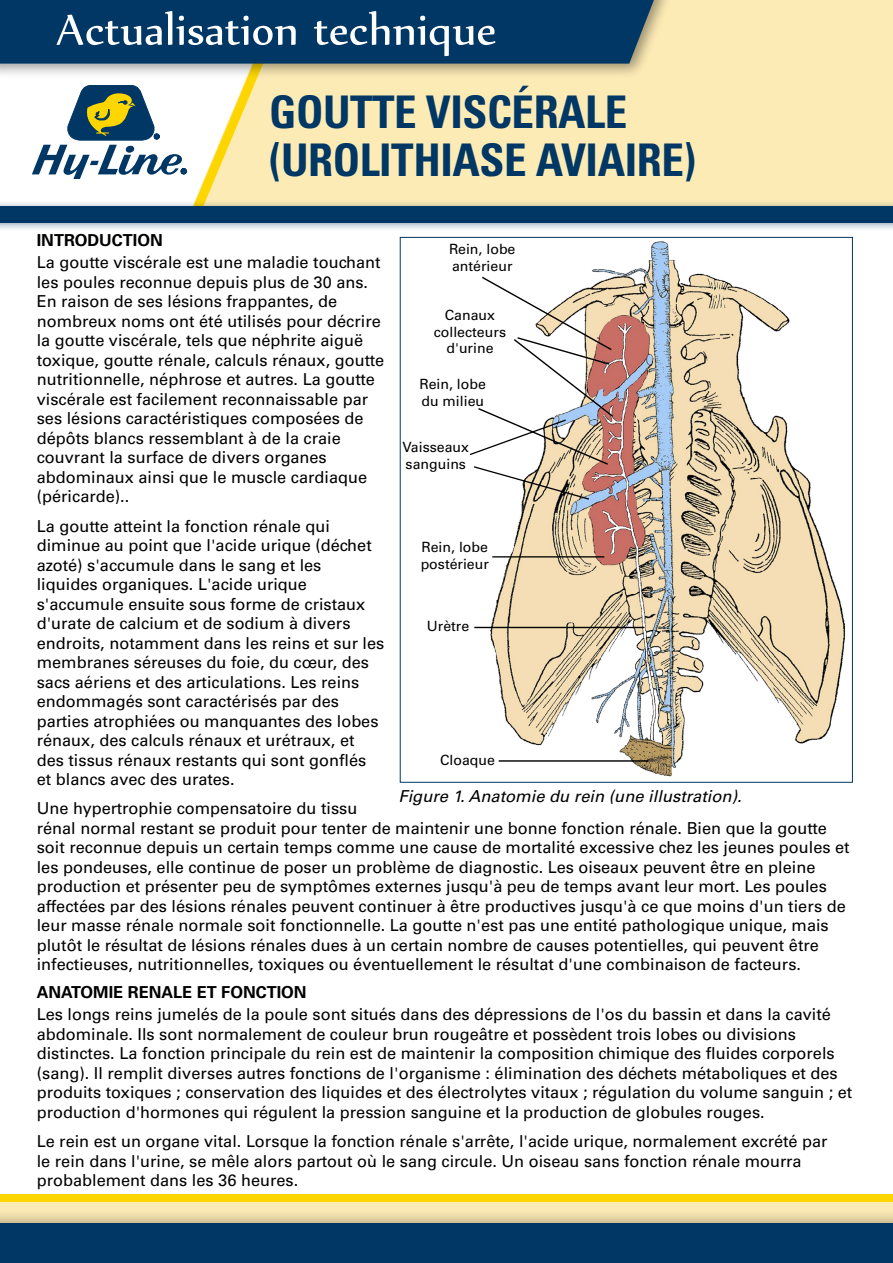
<style>
.page{position:relative;width:893px;height:1263px;background:#fff}
.page>*{position:absolute;margin:0;border:0;box-sizing:border-box;transform-origin:0 0}
.t1{font:51px "Nyala";color:#fff}
.t2{font:700 condensed 45px/48px "Univers LT Std";letter-spacing:-.01em;color:#003764}
.t3{font:16.5px/19.5px "Univers LT Std";color:#000}
.t4{font:italic 16.5px "Univers LT Std";color:#000}
.t5{font:700 16.5px "Univers LT Std";color:#000}
.t6{font:14.1px/17px "Univers LT Std";color:#000}
</style>
<div class="page">
<div style="left:0;top:1194px;width:893px;height:69px;background:#fdebb6"></div>
<div style="left:0;top:1194px;width:893px;height:8px;background:#fdd600"></div>
<div style="left:0;top:1207px;width:893px;height:56px;background:#000;opacity:.4"></div>
<div style="left:0;top:1223px;width:893px;height:40px;background:#003764"></div>
<div style="left:183px;top:0;width:710px;height:214px;background:#fdebb6"></div>
<div style="left:0;top:200px;width:893px;height:32px;background:#003764;opacity:.5"></div>
<div style="left:0;top:206px;width:893px;height:16px;background:#003764"></div>
<div style="left:0;top:0;width:673px;height:79px;background:#000;opacity:.4"></div>
<svg style="left:0;top:0;width:658px;height:206px"></svg>
<img style="left:474px;top:241px;width:371px;height:536px">
<hr style="left:492px;top:556px;width:112px;height:1px;background:#000">
<hr style="left:499px;top:760px;width:149px;height:2px;background:#000">
<svg style="left:469px;top:275px;width:146px;height:226px"></svg>
<hr style="left:474px;top:627px;width:170px;height:1px;background:#000">
<h1 class="t1" style="left:56px;top:-1px;width:442px">Actualisation technique</h1>
<h2 class="t2" style="left:269px;top:88px;width:428px">GOUTTE VISCÉRALE (UROLITHIASE AVIAIRE)</h2>
<p class="t5" style="left:37px;top:230px;width:128px">INTRODUCTION</p>
<p class="t3" style="left:37px;top:253px;width:349px">La goutte viscérale est une maladie touchant les poules reconnue depuis plus de 30 ans.<br>En raison de ses lésions frappantes, de nombreux noms ont été utilisés pour décrire la goutte viscérale, tels que néphrite aiguë toxique, goutte rénale, calculs rénaux, goutte nutritionnelle, néphrose et autres. La goutte viscérale est facilement reconnaissable par ses lésions caractéristiques composées de dépôts blancs ressemblant à de la craie couvrant la surface de divers organes abdominaux ainsi que le muscle cardiaque (péricarde)..</p>
<p class="t3" style="left:37px;top:516px;width:349px">La goutte atteint la fonction rénale qui diminue au point que l'acide urique (déchet azoté) s'accumule dans le sang et les liquides organiques. L'acide urique s'accumule ensuite sous forme de cristaux d'urate de calcium et de sodium à divers endroits, notamment dans les reins et sur les membranes séreuses du foie, du cœur, des sacs aériens et des articulations. Les reins endommagés sont caractérisés par des parties atrophiées ou manquantes des lobes rénaux, des calculs rénaux et urétraux, et des tissus rénaux restants qui sont gonflés et blancs avec des urates.</p>
<p class="t3" style="left:37px;top:799px;width:814px">Une hypertrophie compensatoire du tissu<br>rénal normal restant se produit pour tenter de maintenir une bonne fonction rénale. Bien que la goutte soit reconnue depuis un certain temps comme une cause de mortalité excessive chez les jeunes poules et les pondeuses, elle continue de poser un problème de diagnostic. Les oiseaux peuvent être en pleine production et présenter peu de symptômes externes jusqu'à peu de temps avant leur mort. Les poules affectées par des lésions rénales peuvent continuer à être productives jusqu'à ce que moins d'un tiers de leur masse rénale normale soit fonctionnelle. La goutte n'est pas une entité pathologique unique, mais plutôt le résultat de lésions rénales dues à un certain nombre de causes potentielles, qui peuvent être infectieuses, nutritionnelles, toxiques ou éventuellement le résultat d'une combinaison de facteurs.</p>
<p class="t5" style="left:37px;top:982px;width:271px">ANATOMIE RENALE ET FONCTION</p>
<p class="t3" style="left:37px;top:1005px;width:817px">Les longs reins jumelés de la poule sont situés dans des dépressions de l'os du bassin et dans la cavité abdominale. Ils sont normalement de couleur brun rougeâtre et possèdent trois lobes ou divisions distinctes. La fonction principale du rein est de maintenir la composition chimique des fluides corporels (sang). Il remplit diverses autres fonctions de l'organisme : élimination des déchets métaboliques et des produits toxiques ; conservation des liquides et des électrolytes vitaux ; régulation du volume sanguin ; et production d'hormones qui régulent la pression sanguine et la production de globules rouges.</p>
<p class="t3" style="left:37px;top:1131px;width:792px">Le rein est un organe vital. Lorsque la fonction rénale s'arrête, l'acide urique, normalement excrété par le rein dans l'urine, se mêle alors partout où le sang circule. Un oiseau sans fonction rénale mourra probablement dans les 36 heures.</p>
<p class="t6" style="left:449px;top:240px;width:68px">Rein, lobe antérieur</p>
<p class="t6" style="left:434px;top:306px;width:74px;text-align:center">Canaux collecteurs d'urine</p>
<p class="t6" style="left:420px;top:376px;width:68px">Rein, lobe du milieu</p>
<p class="t6" style="left:403px;top:439px;width:68px">Vaisseaux sanguins</p>
<p class="t6" style="left:421px;top:538px;width:70px">Rein, lobe postérieur</p>
<p class="t6" style="left:427px;top:618px;width:44px">Urètre</p>
<p class="t6" style="left:440px;top:752px;width:56px">Cloaque</p>
<p class="t4" style="left:399px;top:786px;width:345px">Figure 1. Anatomie du rein (une illustration).</p>
</div>
